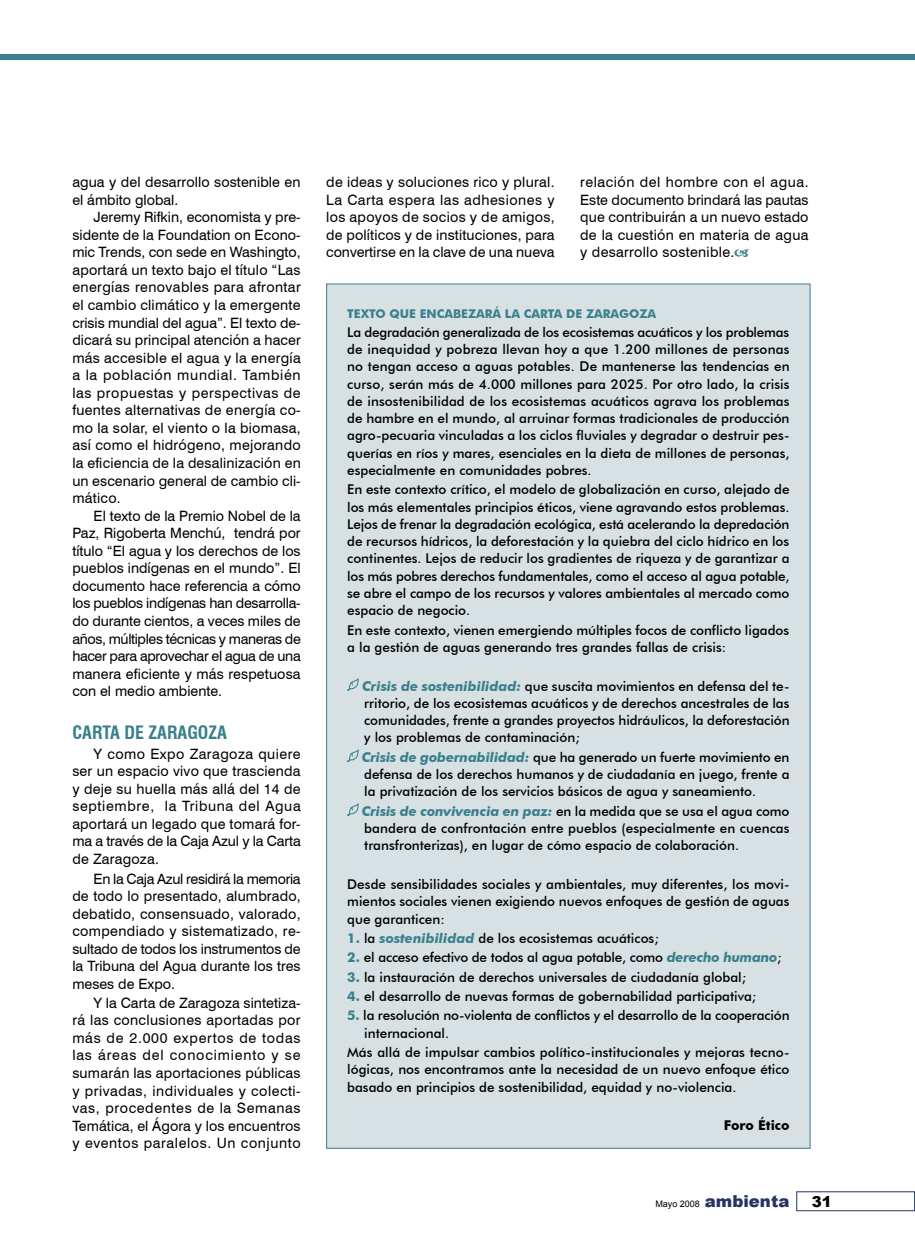
<style>
.page{position:relative;width:915px;height:1255px;background:#fff}
.page>*{position:absolute;margin:0;border:0;box-sizing:border-box;transform-origin:0 0}
.Ladillos{font:700 condensed 18px "Swiss 721 BT";color:#39808c}
.t1{font:900 15px "Arial";color:#000}
.Texto_general{font:14.25px/17.5px "Swiss 721 BT";letter-spacing:.005em;color:#000;text-align:justify}
.Texto_general-2{font:500 13.5px/17.2px "Futura BT";color:#000;text-align:justify}
.Texto_general-3{font:700 13.5px "Futura BT";color:#000}
.Texto_general-4{font:700 12px "Futura BT";color:#39808c}
.t2{font:9px "Arial";color:#000}
.s1{font-weight:700;font-style:italic;color:#39808c}
.s2{font-weight:700;color:#39808c}
.s3{font-weight:900;font-size:16.5px;color:#283366}
</style>
<div class="page">
<div style="left:0;top:54px;width:914px;height:6px;background:#39808c"></div>
<div style="left:326px;top:284px;width:483px;height:864px;background:#d7e0e3"></div>
<svg style="left:347px;top:678px;width:11px;height:12px"></svg>
<svg style="left:347px;top:749px;width:11px;height:13px"></svg>
<svg style="left:347px;top:803px;width:11px;height:12px"></svg>
<p class="Texto_general" style="left:72px;top:173px;width:230px">agua y del desarrollo sostenible en el ámbito global.</p>
<p class="Texto_general" style="left:72px;top:208px;width:230px;text-indent:21px">Jeremy Rifkin, economista y pre&shy;sidente de la Foundation on Econo&shy;mic Trends, con sede en Washingto, aportará un texto bajo el título “Las energías renovables para afrontar el cambio climático y la emergente crisis mundial del agua”. El texto de&shy;dicará su principal atención a hacer más accesible el agua y la energía a la población mundial. También las propuestas y perspectivas de fuentes alternativas de energía co&shy;mo la solar, el viento o la biomasa, así como el hidrógeno, mejorando la eficiencia de la desalinización en un escenario general de cambio cli&shy;mático.</p>
<p class="Texto_general" style="left:72px;top:506px;width:230px;text-indent:21px">El texto de la Premio Nobel de la Paz, Rigoberta Menchú, tendrá por título “El agua y los derechos de los pueblos indígenas en el mundo”. El documento hace referencia a cómo los pueblos indígenas han desarrolla&shy;do durante cientos, a veces miles de años, múltiples técnicas y maneras de hacer para aprovechar el agua de una manera eficiente y más respetuosa con el medio ambiente.</p>
<p class="Ladillos" style="left:72px;top:721px;width:156px">CARTA DE ZARAGOZA</p>
<p class="Texto_general" style="left:72px;top:744px;width:230px;text-indent:21px">Y como Expo Zaragoza quiere ser un espacio vivo que trascienda y deje su huella más allá del 14 de septiembre, la Tribuna del Agua aportará un legado que tomará for&shy;ma a través de la Caja Azul y la Carta de Zaragoza.</p>
<p class="Texto_general" style="left:72px;top:869px;width:230px;text-indent:21px">En la Caja Azul residirá la memoria de todo lo presentado, alumbrado, debatido, consensuado, valorado, compendiado y sistematizado, re&shy;sultado de todos los instrumentos de la Tribuna del Agua durante los tres meses de Expo.</p>
<p class="Texto_general" style="left:72px;top:993px;width:230px;text-indent:21px">Y la Carta de Zaragoza sintetiza&shy;rá las conclusiones aportadas por más de 2.000 expertos de todas las áreas del conocimiento y se sumarán las aportaciones públicas y privadas, individuales y colecti&shy;vas, procedentes de la Semanas Temática, el Ágora y los encuentros y eventos paralelos. Un conjunto</p>
<p class="Texto_general" style="left:326px;top:173px;width:230px">de ideas y soluciones rico y plural.<br>La Carta espera las adhesiones y los apoyos de socios y de amigos, de políticos y de instituciones, para convertirse en la clave de una nueva</p>
<p class="Texto_general" style="left:580px;top:173px;width:230px">relación del hombre con el agua.<br>Este documento brindará las pautas que contribuirán a un nuevo estado de la cuestión en materia de agua y desarrollo sostenible.</p>
<p class="Texto_general-4" style="left:347px;top:306px;width:310px">TEXTO QUE ENCABEZARÁ LA CARTA DE ZARAGOZA</p>
<p class="Texto_general-2" style="left:347px;top:323px;width:444px">La degradación generalizada de los ecosistemas acuáticos y los problemas de inequidad y pobreza llevan hoy a que 1.200 millones de personas no tengan acceso a aguas potables. De mantenerse las tendencias en curso, serán más de 4.000 millones para 2025. Por otro lado, la crisis de insostenibilidad de los ecosistemas acuáticos agrava los problemas de hambre en el mundo, al arruinar formas tradicionales de producción agro-pecuaria vinculadas a los ciclos fluviales y degradar o destruir pes&shy;querías en ríos y mares, esenciales en la dieta de millones de personas, especialmente en comunidades pobres.</p>
<p class="Texto_general-2" style="left:347px;top:481px;width:444px">En este contexto crítico, el modelo de globalización en curso, alejado de los más elementales principios éticos, viene agravando estos problemas.<br>Lejos de frenar la degradación ecológica, está acelerando la depredación de recursos hídricos, la deforestación y la quiebra del ciclo hídrico en los continentes. Lejos de reducir los gradientes de riqueza y de garantizar a los más pobres derechos fundamentales, como el acceso al agua potable, se abre el campo de los recursos y valores ambientales al mercado como espacio de negocio.</p>
<p class="Texto_general-2" style="left:347px;top:621px;width:443px">En este contexto, vienen emergiendo múltiples focos de conflicto ligados a la gestión de aguas generando tres grandes fallas de crisis:</p>
<p class="Texto_general-2" style="left:362px;top:677px;width:429px"><span class="s1">Crisis de sostenibilidad:</span> que suscita movimientos en defensa del te&shy;rritorio, de los ecosistemas acuáticos y de derechos ancestrales de las comunidades, frente a grandes proyectos hidráulicos, la deforestación y los problemas de contaminación;</p>
<p class="Texto_general-2" style="left:361px;top:748px;width:429px"><span class="s1">Crisis de gobernabilidad:</span> que ha generado un fuerte movimiento en defensa de los derechos humanos y de ciudadanía en juego, frente a la privatización de los servicios básicos de agua y saneamiento.</p>
<p class="Texto_general-2" style="left:361px;top:802px;width:429px"><span class="s1">Crisis de convivencia en paz:</span> en la medida que se usa el agua como bandera de confrontación entre pueblos (especialmente en cuencas transfronterizas), en lugar de cómo espacio de colaboración.</p>
<p class="Texto_general-2" style="left:347px;top:875px;width:443px">Desde sensibilidades sociales y ambientales, muy diferentes, los movi&shy;mientos sociales vienen exigiendo nuevos enfoques de gestión de aguas que garanticen:</p>
<p class="Texto_general-2" style="left:347px;top:929px;width:313px"><span class="s2">1.</span> la <span class="s1">sostenibilidad</span> de los ecosistemas acuáticos;</p>
<p class="Texto_general-2" style="left:347px;top:948px;width:436px"><span class="s2">2.</span> el acceso efectivo de todos al agua potable, como <span class="s1">derecho humano</span>;</p>
<p class="Texto_general-2" style="left:347px;top:968px;width:400px"><span class="s2">3.</span> la instauración de derechos universales de ciudadanía global;</p>
<p class="Texto_general-2" style="left:347px;top:987px;width:410px"><span class="s2">4.</span> el desarrollo de nuevas formas de gobernabilidad participativa;</p>
<p class="Texto_general-2" style="left:364px;top:1006px;width:427px;text-indent:-17px"><span class="s2">5.</span> la resolución no-violenta de conflictos y el desarrollo de la cooperación internacional.</p>
<p class="Texto_general-2" style="left:347px;top:1043px;width:443px">Más allá de impulsar cambios político-institucionales y mejoras tecno&shy;lógicas, nos encontramos ante la necesidad de un nuevo enfoque ético basado en principios de sostenibilidad, equidad y no-violencia.</p>
<p class="Texto_general-3" style="left:723px;top:1117px;width:67px">Foro Ético</p>
<p class="t2" style="left:655px;top:1197px;width:135px">Mayo 2008 <span class="s3">ambienta</span></p>
<p class="t1" style="left:811px;top:1190px;width:22px">31</p>
</div>
